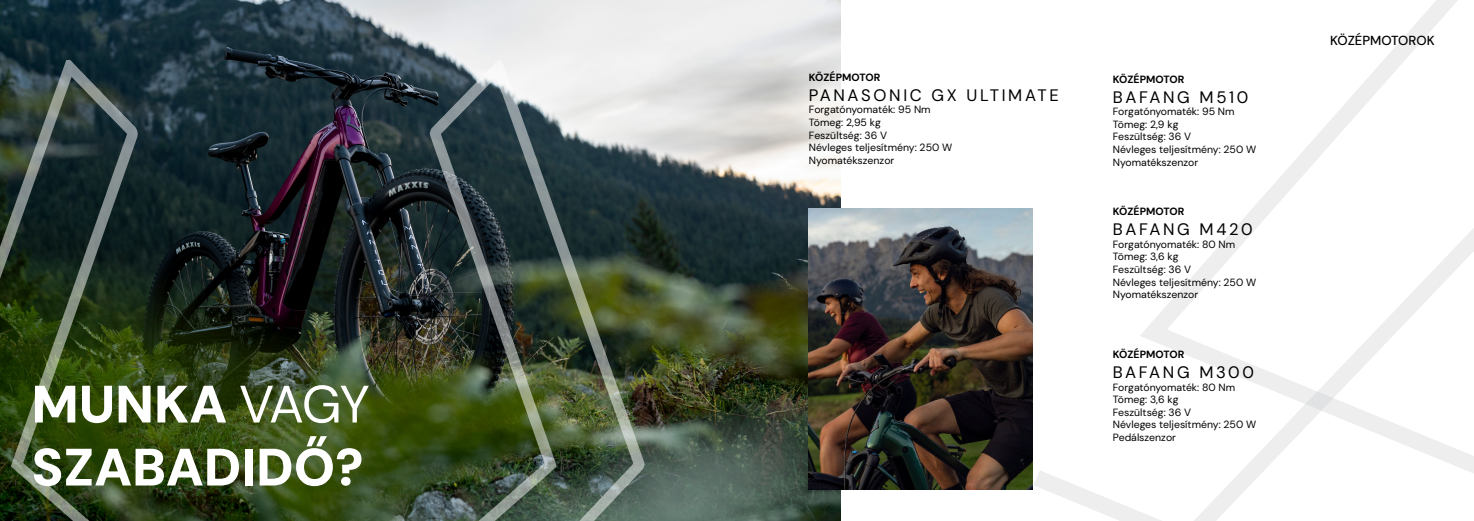
<style>
.page{position:relative;width:1474px;height:521px;background:#fff}
.page>*{position:absolute;margin:0;border:0;box-sizing:border-box;transform-origin:0 0}
.t1{font:900 52.5px/63px "DM Sans 18 pt";color:#fff}
.t2{font:16.62px "DM Sans 24 pt";letter-spacing:.16em;color:#000}
.t3{font:500 13.12px "DM Sans 18 pt";color:#000}
.t4{font:10.5px/12.6px "DM Sans 24 pt";color:#000}
.t5{font:700 10.5px "DM Sans 18 pt";color:#000}
.s1{font-family:"DM Sans 24 pt";font-weight:400}
</style>
<div class="page">
<img style="left:0;top:0;width:840px;height:521px">
<img style="left:0;top:61px;width:645px;height:460px">
<svg style="left:1027px;top:0;width:446px;height:521px"></svg>
<img style="left:809px;top:209px;width:223px;height:280px">
<h1 class="t1" style="left:32px;top:373px;width:340px">MUNKA <span class="s1">VAGY<br></span>SZABADIDŐ?</h1>
<p class="t5" style="left:809px;top:70px;width:73px">KÖZÉPMOTOR</p>
<h2 class="t2" style="left:809px;top:85px;width:251px">PANASONIC GX ULTIMATE</h2>
<p class="t4" style="left:809px;top:103px;width:145px">Forgatónyomaték: 95 Nm<br>Tömeg: 2,95 kg<br>Feszültség: 36 V<br>Névleges teljesítmény: 250 W<br>Nyomatékszenzor</p>
<p class="t5" style="left:1112px;top:72px;width:73px">KÖZÉPMOTOR</p>
<h2 class="t2" style="left:1112px;top:86px;width:137px">BAFANG M510</h2>
<p class="t4" style="left:1112px;top:105px;width:145px">Forgatónyomaték: 95 Nm<br>Tömeg: 2,9 kg<br>Feszültség: 36 V<br>Névleges teljesítmény: 250 W<br>Nyomatékszenzor</p>
<p class="t5" style="left:1112px;top:205px;width:73px">KÖZÉPMOTOR</p>
<h2 class="t2" style="left:1112px;top:219px;width:141px">BAFANG M420</h2>
<p class="t4" style="left:1112px;top:238px;width:145px">Forgatónyomaték: 80 Nm<br>Tömeg: 3,6 kg<br>Feszültség: 36 V<br>Névleges teljesítmény: 250 W<br>Nyomatékszenzor</p>
<p class="t5" style="left:1112px;top:348px;width:73px">KÖZÉPMOTOR</p>
<h2 class="t2" style="left:1112px;top:362px;width:143px">BAFANG M300</h2>
<p class="t4" style="left:1112px;top:380px;width:145px">Forgatónyomaték: 80 Nm<br>Tömeg: 3,6 kg<br>Feszültség: 36 V<br>Névleges teljesítmény: 250 W<br>Pedálszenzor</p>
<p class="t3" style="left:1329px;top:32px;width:106px">KÖZÉPMOTOROK</p>
</div>
